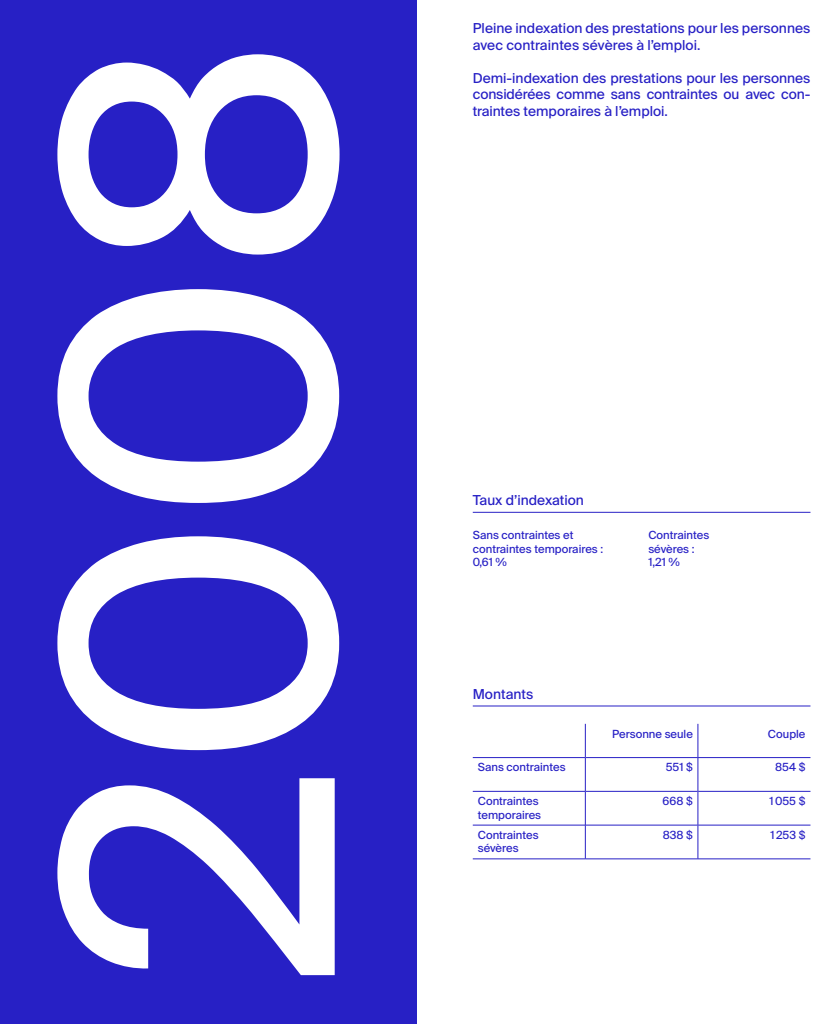
<style>
.page{position:relative;width:833px;height:1024px;background:#fff}
.page>*{position:absolute;margin:0;border:0;box-sizing:border-box;transform-origin:0 0}
.t1{font:375px "Suisse Intl";color:#fff}
.t2{font:13.75px/16.5px "Suisse Intl";color:#2720c5}
.t3{font:11.25px/13.5px "Suisse Intl";color:#2720c5}
</style>
<div class="page">
<div style="left:0;top:0;width:416px;height:1024px;background:#2720c5"></div>
<hr style="left:472px;top:512px;width:338px;height:1px;background:#2720c5">
<hr style="left:472px;top:706px;width:338px;height:1px;background:#2720c5">
<hr style="left:472px;top:791px;width:113px;height:1px;background:#2720c5">
<hr style="left:585px;top:791px;width:112px;height:1px;background:#2720c5">
<hr style="left:698px;top:791px;width:112px;height:1px;background:#2720c5">
<hr style="left:472px;top:825px;width:113px;height:1px;background:#2720c5">
<hr style="left:585px;top:825px;width:112px;height:1px;background:#2720c5">
<hr style="left:698px;top:825px;width:112px;height:1px;background:#2720c5">
<hr style="left:472px;top:858px;width:113px;height:1px;background:#2720c5">
<hr style="left:585px;top:858px;width:113px;height:1px;background:#2720c5">
<hr style="left:698px;top:858px;width:112px;height:1px;background:#2720c5">
<hr style="left:585px;top:724px;width:1px;height:33px;background:#2720c5">
<hr style="left:697px;top:724px;width:1px;height:33px;background:#2720c5">
<hr style="left:585px;top:758px;width:1px;height:33px;background:#2720c5">
<hr style="left:697px;top:758px;width:1px;height:33px;background:#2720c5">
<hr style="left:585px;top:791px;width:1px;height:34px;background:#2720c5">
<hr style="left:697px;top:791px;width:1px;height:34px;background:#2720c5">
<hr style="left:585px;top:825px;width:1px;height:34px;background:#2720c5">
<hr style="left:697px;top:825px;width:1px;height:34px;background:#2720c5">
<hr style="left:472px;top:757px;width:113px;height:1px;background:#2720c5">
<hr style="left:585px;top:757px;width:113px;height:1px;background:#2720c5">
<hr style="left:698px;top:757px;width:112px;height:1px;background:#2720c5">
<h1 class="t1" style="left:-16px;top:985px;width:951px;rotate:-90deg">2008</h1>
<p class="t2" style="left:472px;top:20px;width:339px">Pleine indexation des prestations pour les personnes avec contraintes sévères à l’emploi.</p>
<p class="t2" style="left:472px;top:70px;width:339px;text-align:justify">Demi-indexation des prestations pour les personnes considérées comme sans contraintes ou avec con&shy;traintes temporaires à l’emploi.</p>
<p class="t2" style="left:472px;top:492px;width:113px">Taux d’indexation</p>
<p class="t3" style="left:472px;top:528px;width:132px">Sans contraintes et contraintes temporaires :<br>0,61 %</p>
<p class="t3" style="left:648px;top:528px;width:62px">Contraintes sévères :<br>1,21 %</p>
<p class="t2" style="left:472px;top:686px;width:62px">Montants</p>
<p class="t3" style="left:612px;top:727px;width:82px">Personne seule</p>
<p class="t3" style="left:768px;top:727px;width:39px">Couple</p>
<p class="t3" style="left:478px;top:760px;width:89px">Sans contraintes</p>
<p class="t3" style="left:665px;top:760px;width:29px">551 $</p>
<p class="t3" style="left:775px;top:760px;width:32px">854 $</p>
<p class="t3" style="left:478px;top:794px;width:65px">Contraintes temporaires</p>
<p class="t3" style="left:662px;top:794px;width:32px">668 $</p>
<p class="t3" style="left:769px;top:794px;width:37px">1055 $</p>
<p class="t3" style="left:478px;top:828px;width:62px">Contraintes sévères</p>
<p class="t3" style="left:662px;top:828px;width:32px">838 $</p>
<p class="t3" style="left:770px;top:828px;width:36px">1253 $</p>
</div>
